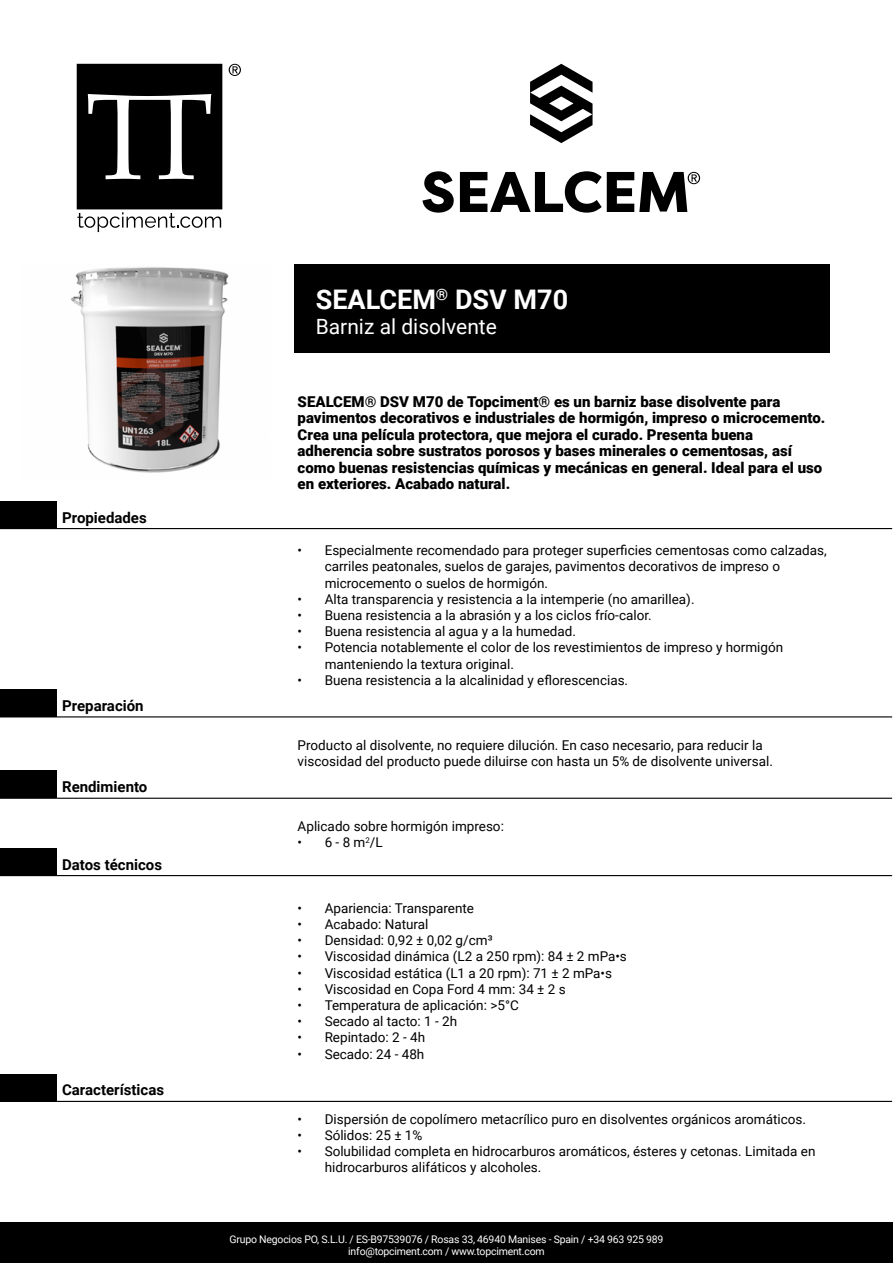
<style>
.page{position:relative;width:893px;height:1263px;background:#fff}
.page>*{position:absolute;margin:0;border:0;box-sizing:border-box;transform-origin:0 0}
.t1{font:700 27px "Roboto";color:#fff}
.t2{font:21px "Roboto";color:#fff}
.t3{font:900 15px/16.5px "Roboto";color:#000}
.t4{font:700 15px "Roboto";color:#000}
.t5{font:13.5px/16.2px "Roboto";color:#000}
.t6{font:10.5px/12px "Roboto";letter-spacing:-.02em;color:#fff;text-align:center}
</style>
<div class="page">
<div style="left:0;top:1222px;width:893px;height:41px;background:#000"></div>
<img style="left:71px;top:267px;width:158px;height:206px">
<div style="left:294px;top:264px;width:535px;height:88px;background:#000"></div>
<svg style="left:77px;top:64px;width:145px;height:168px"></svg>
<svg style="left:229px;top:64px;width:12px;height:12px"></svg>
<svg style="left:530px;top:64px;width:62px;height:79px"></svg>
<svg style="left:422px;top:171px;width:32px;height:42px"></svg>
<svg style="left:460px;top:171px;width:240px;height:42px"></svg>
<div style="left:0;top:501px;width:56px;height:28px;background:#000"></div>
<hr style="left:56px;top:528px;width:836px;height:1px;background:#000">
<div style="left:0;top:689px;width:56px;height:28px;background:#000"></div>
<hr style="left:56px;top:716px;width:836px;height:1px;background:#000">
<div style="left:0;top:770px;width:56px;height:28px;background:#000"></div>
<hr style="left:0;top:798px;width:56px;height:1px;background:#000">
<hr style="left:56px;top:798px;width:836px;height:1px;background:#000">
<div style="left:0;top:848px;width:56px;height:27px;background:#000"></div>
<hr style="left:0;top:875px;width:56px;height:1px;background:#000">
<hr style="left:56px;top:875px;width:836px;height:1px;background:#000">
<div style="left:0;top:1074px;width:56px;height:27px;background:#000"></div>
<hr style="left:0;top:1101px;width:56px;height:1px;background:#000">
<hr style="left:56px;top:1101px;width:836px;height:1px;background:#000">
<p class="t4" style="left:62px;top:507px;width:86px">Propiedades</p>
<p class="t4" style="left:62px;top:695px;width:83px">Preparación</p>
<p class="t4" style="left:62px;top:776px;width:87px">Rendimiento</p>
<p class="t4" style="left:62px;top:854px;width:101px">Datos técnicos</p>
<p class="t4" style="left:62px;top:1079px;width:104px">Características</p>
<h1 class="t1" style="left:316px;top:281px;width:254px">SEALCEM<sup>®</sup> DSV M70</h1>
<h2 class="t2" style="left:316px;top:312px;width:183px">Barniz al disolvente</h2>
<p class="t3" style="left:298px;top:393px;width:529px">SEALCEM® DSV M70 de Topciment® es un barniz base disolvente para pavimentos decorativos e industriales de hormigón, impreso o microcemento.<br>Crea una película protectora, que mejora el curado. Presenta buena adherencia sobre sustratos porosos y bases minerales o cementosas, así como buenas resistencias químicas y mecánicas en general. Ideal para el uso en exteriores. Acabado natural.</p>
<p class="t5" style="left:325px;top:542px;width:504px;text-indent:-27px">• Especialmente recomendado para proteger superficies cementosas como calzadas, carriles peatonales, suelos de garajes, pavimentos decorativos de impreso o microcemento o suelos de hormigón.</p>
<p class="t5" style="left:298px;top:590px;width:398px">• Alta transparencia y resistencia a la intemperie (no amarillea).</p>
<p class="t5" style="left:298px;top:607px;width:355px">• Buena resistencia a la abrasión y a los ciclos frío-calor.</p>
<p class="t5" style="left:298px;top:623px;width:280px">• Buena resistencia al agua y a la humedad.</p>
<p class="t5" style="left:325px;top:639px;width:460px;text-indent:-27px">• Potencia notablemente el color de los revestimientos de impreso y hormigón manteniendo la textura original.</p>
<p class="t5" style="left:298px;top:671px;width:332px">• Buena resistencia a la alcalinidad y eflorescencias.</p>
<p class="t5" style="left:298px;top:736px;width:477px">Producto al disolvente, no requiere dilución. En caso necesario, para reducir la viscosidad del producto puede diluirse con hasta un 5% de disolvente universal.</p>
<p class="t5" style="left:298px;top:818px;width:208px">Aplicado sobre hormigón impreso:</p>
<p class="t5" style="left:298px;top:834px;width:86px">• 6 - 8 m<sup>2</sup>/L</p>
<p class="t5" style="left:298px;top:899px;width:178px">• Apariencia: Transparente</p>
<p class="t5" style="left:298px;top:916px;width:132px">• Acabado: Natural</p>
<p class="t5" style="left:298px;top:932px;width:196px">• Densidad: 0,92 ± 0,02 g/cm³</p>
<p class="t5" style="left:298px;top:948px;width:331px">• Viscosidad dinámica (L2 a 250 rpm): 84 ± 2 mPa•s</p>
<p class="t5" style="left:298px;top:964px;width:316px">• Viscosidad estática (L1 a 20 rpm): 71 ± 2 mPa•s</p>
<p class="t5" style="left:298px;top:980px;width:270px">• Viscosidad en Copa Ford 4 mm: 34 ± 2 s</p>
<p class="t5" style="left:298px;top:997px;width:223px">• Temperatura de aplicación: &gt;5°C</p>
<p class="t5" style="left:298px;top:1013px;width:161px">• Secado al tacto: 1 - 2h</p>
<p class="t5" style="left:298px;top:1029px;width:129px">• Repintado: 2 - 4h</p>
<p class="t5" style="left:298px;top:1045px;width:128px">• Secado: 24 - 48h</p>
<p class="t5" style="left:298px;top:1110px;width:510px">• Dispersión de copolímero metacrílico puro en disolventes orgánicos aromáticos.</p>
<p class="t5" style="left:298px;top:1126px;width:126px">• Sólidos: 25 ± 1%</p>
<p class="t5" style="left:325px;top:1143px;width:492px;text-indent:-27px">• Solubilidad completa en hidrocarburos aromáticos, ésteres y cetonas. Limitada en hidrocarburos alifáticos y alcoholes.</p>
<p class="t6" style="left:230px;top:1233px;width:435px">Grupo Negocios PO, S.L.U. / ES-B97539076 / Rosas 33, 46940 Manises - Spain / +34 963 925 989 info@topciment.com / www.topciment.com</p>
</div>
